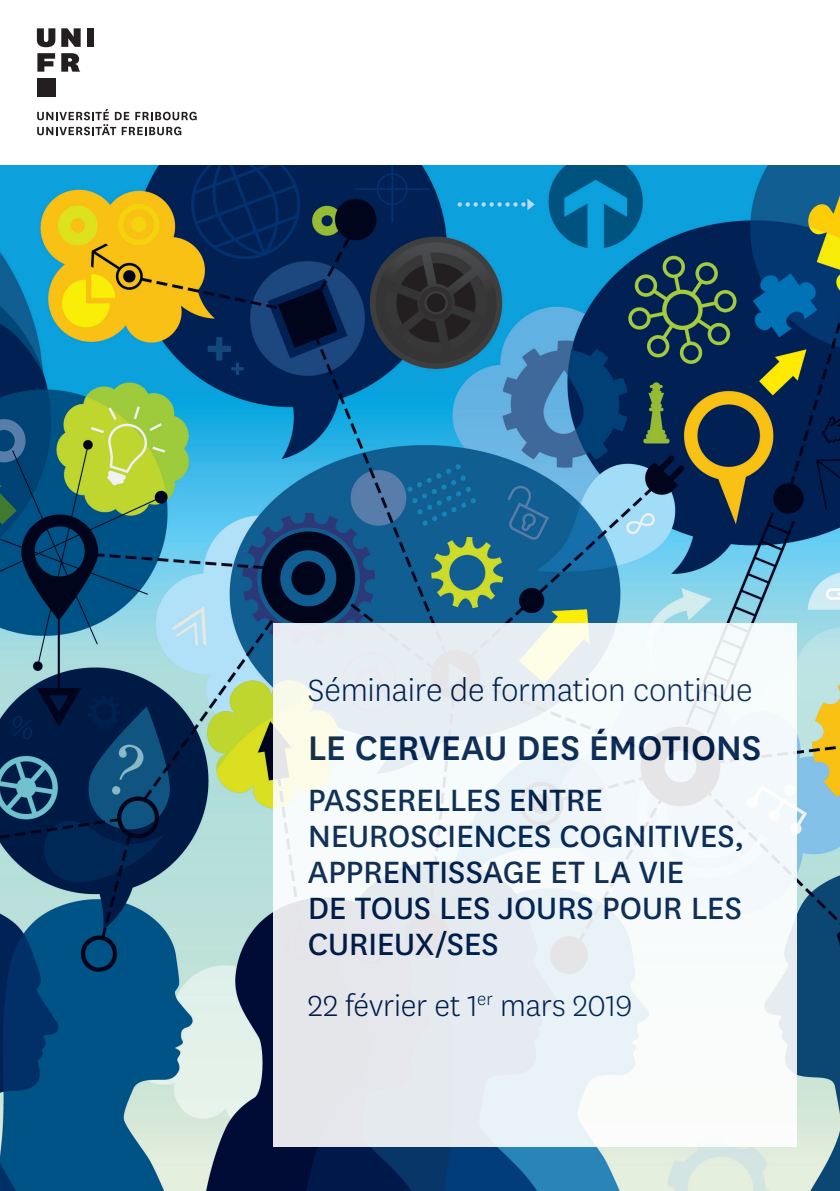
<style>
.page{position:relative;width:840px;height:1191px;background:#fff}
.page>*{position:absolute;margin:0;border:0;box-sizing:border-box;transform-origin:0 0}
.t1{font:500 40px "National Uni Fr";letter-spacing:-.01em;color:#001e49}
.t2{font:36px/36px "National Uni Fr";letter-spacing:-.005em;color:#001e49}
.t3{font:300 35.8px "National Uni Fr";letter-spacing:-.005em;color:#001e49}
.t4{font:300 34px "National Uni Fr";letter-spacing:-.005em;color:#001e49}
</style>
<div class="page">
<svg style="left:37px;top:109px;width:159px;height:26px"></svg>
<svg style="left:37px;top:28px;width:18px;height:19px"></svg>
<svg style="left:61px;top:28px;width:20px;height:19px"></svg>
<div style="left:87px;top:28px;width:7px;height:19px;background:#231f20"></div>
<svg style="left:37px;top:53px;width:18px;height:19px"></svg>
<div style="left:37px;top:78px;width:18px;height:18px;background:#231f20"></div>
<svg style="left:61px;top:53px;width:19px;height:19px"></svg>
<img style="left:0;top:166px;width:839px;height:1025px">
<svg style="left:273px;top:623px;width:523px;height:523px;fill:#eaf2f7"></svg>
<p class="t3" style="left:307px;top:668px;width:446px">Séminaire de formation continue</p>
<p class="t1" style="left:307px;top:721px;width:455px">LE CERVEAU DES ÉMOTIONS</p>
<p class="t2" style="left:307px;top:780px;width:438px">PASSERELLES ENTRE<br>NEUROSCIENCES COGNITIVES,<br>APPRENTISSAGE ET LA VIE<br>DE TOUS LES JOURS POUR LES<br>CURIEUX/SES</p>
<p class="t4" style="left:307px;top:985px;width:326px">22 février et 1<sup>er</sup> mars 2019</p>
</div>
